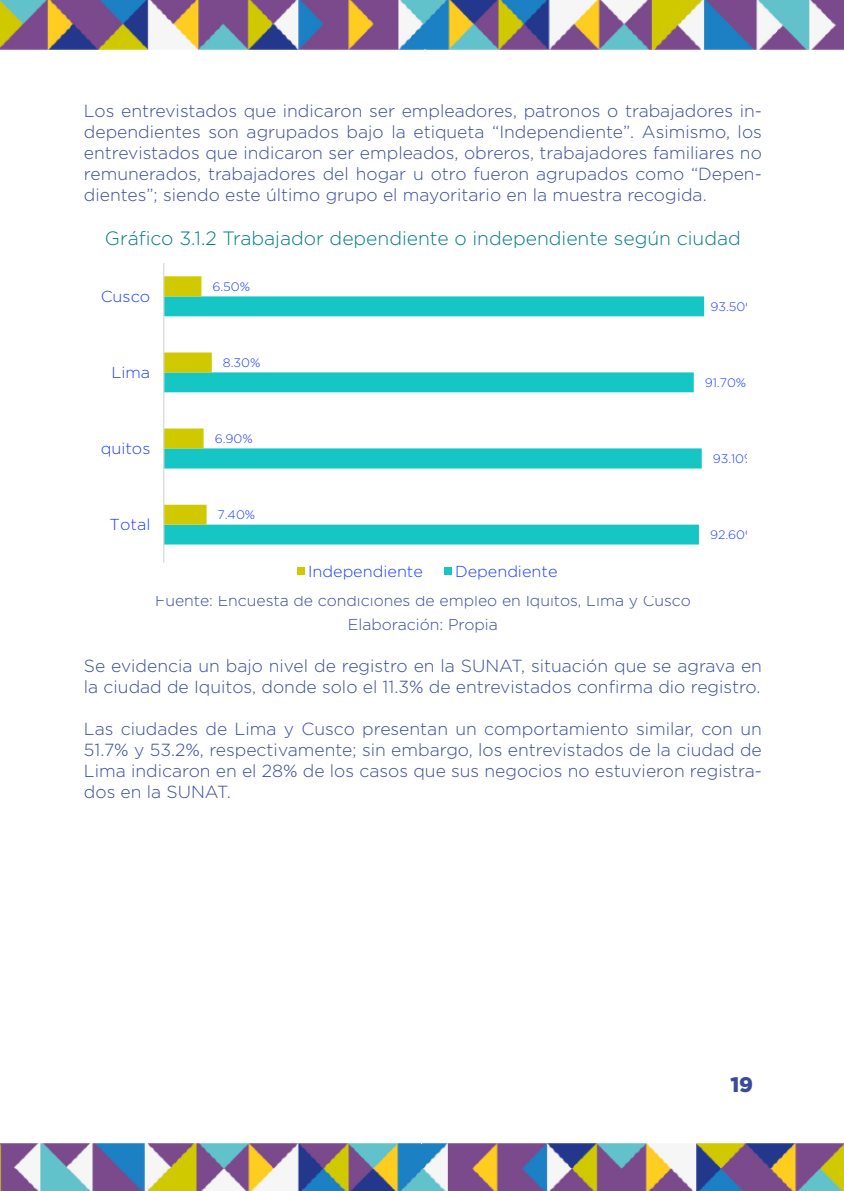
<style>
.page{position:relative;width:844px;height:1191px;background:#fff}
.page>*{position:absolute;margin:0;border:0;box-sizing:border-box;transform-origin:0 0}
.t1{font:900 21px "Gotham";color:#3a4a9a}
.t2{font:300 19.25px "Gotham";color:#007d81}
.t3{font:300 17.5px/21px "Gotham";color:#3a4a9a;text-align:justify}
.t4{font:300 15.92px "Gotham";color:#1c3dff}
.t5{font:300 15.75px/23.1px "Gotham";color:#3a4a9a;text-align:center}
.t6{font:300 12.25px "Gotham";letter-spacing:-.005em;color:#1c3dff}
</style>
<div class="page">
<img style="left:0;top:0;width:843px;height:49px">
<img style="left:0;top:1143px;width:843px;height:48px">
<svg style="left:163px;top:263px;width:542px;height:312px"></svg>
<p class="t3" style="left:84px;top:100px;width:679px">Los entrevistados que indicaron ser empleadores, patronos o trabajadores in&shy;dependientes son agrupados bajo la etiqueta “Independiente”. Asimismo, los entrevistados que indicaron ser empleados, obreros, trabajadores familiares no remunerados, trabajadores del hogar u otro fueron agrupados como “Depen&shy;dientes”; siendo este último grupo el mayoritario en la muestra recogida.</p>
<p class="t2" style="left:105px;top:228px;width:637px">Gráfico 3.1.2 Trabajador dependiente o independiente según ciudad</p>
<p class="t4" style="left:101px;top:287px;width:51px">Cusco</p>
<p class="t4" style="left:111px;top:363px;width:40px">Lima</p>
<p class="t4" style="left:96px;top:440px;width:56px">Iquitos</p>
<p class="t4" style="left:110px;top:516px;width:42px">Total</p>
<p class="t6" style="left:212px;top:280px;width:39px">6.50%</p>
<p class="t6" style="left:223px;top:356px;width:39px">8.30%</p>
<p class="t6" style="left:215px;top:432px;width:40px">6.90%</p>
<p class="t6" style="left:217px;top:508px;width:39px">7.40%</p>
<p class="t4" style="left:308px;top:562px;width:116px">Independiente</p>
<p class="t4" style="left:455px;top:562px;width:104px">Dependiente</p>
<p class="t6" style="left:710px;top:300px;width:47px">93.50%</p>
<p class="t6" style="left:704px;top:376px;width:43px">91.70%</p>
<p class="t6" style="left:712px;top:452px;width:43px">93.10%</p>
<p class="t6" style="left:709px;top:528px;width:47px">92.60%</p>
<p class="t5" style="left:155px;top:589px;width:537px">Fuente: Encuesta de condiciones de empleo en Iquitos, Lima y Cusco<br>Elaboración: Propia</p>
<p class="t3" style="left:84px;top:654px;width:679px">Se evidencia un bajo nivel de registro en la SUNAT, situación que se agrava en la ciudad de Iquitos, donde solo el 11.3% de entrevistados confirma dio registro.</p>
<p class="t3" style="left:84px;top:717px;width:679px">Las ciudades de Lima y Cusco presentan un comportamiento similar, con un 51.7% y 53.2%, respectivamente; sin embargo, los entrevistados de la ciudad de Lima indicaron en el 28% de los casos que sus negocios no estuvieron registra&shy;dos en la SUNAT.</p>
<p class="t1" style="left:730px;top:1072px;width:24px">19</p>
</div>
